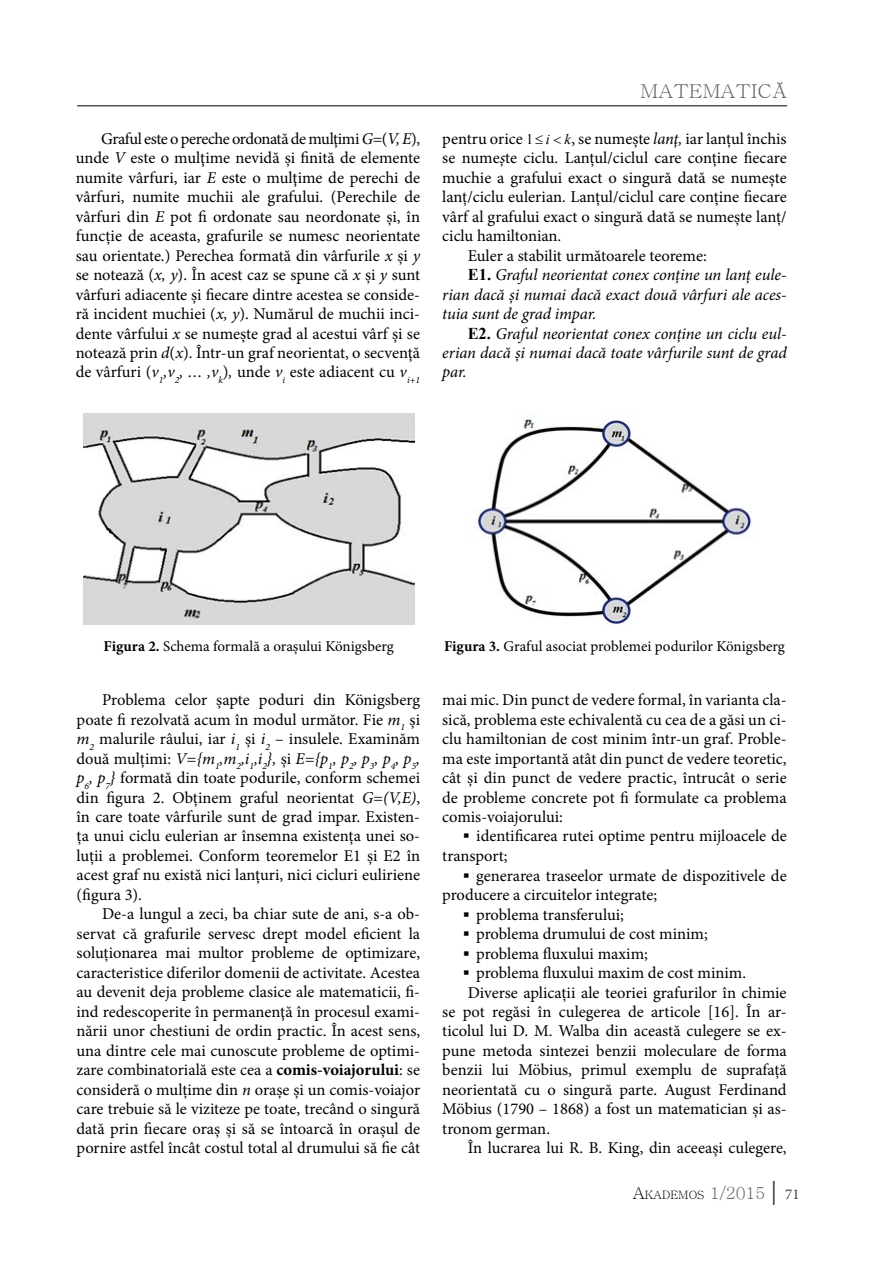
<style>
.page{position:relative;width:893px;height:1263px;background:#fff}
.page>*{position:absolute;margin:0;border:0;box-sizing:border-box;transform-origin:0 0}
.t1{font:19.2px "Batang";color:#636466;scale:1.06 1}
.t2{font:16.5px/19.5px "Minion Pro";color:#000;text-align:justify}
.t3{font:italic 16.5px "Minion Pro";letter-spacing:-.005em;color:#000}
.t4{font:15px "Minion Pro";color:#000}
.t5{font:italic 14.55px "Times New Roman";color:#000101}
.t6{font:11.55px "Batang";color:#000}
.s1{font-style:italic}
.s2{font-style:normal}
.s3{font-family:"Times New Roman";font-weight:700;font-style:normal}
.s4{font-weight:700}
.s5{font-family:"Arial";font-weight:700}
.s6{font-size:16.5px}
.s7{font-size:16.5px;color:#636466}
.s8{font-family:"Minion Pro";font-size:24px;color:#414042}
.s9{font-family:"Minion Pro";font-size:15px;color:#414042}
</style>
<div class="page">
<hr style="left:77px;top:105px;width:710px;height:1px;background:#000">
<img style="left:83px;top:413px;width:332px;height:212px">
<img style="left:477px;top:418px;width:274px;height:207px">
<p class="t1" style="left:640px;top:81px;width:141px">MATEMATICĂ</p>
<p class="t2" style="left:76px;top:129px;width:346px;text-indent:26px">Graful este o pereche ordonată de mulţimi <span class="s1">G=</span>(<span class="s1">V, E</span>), unde <span class="s1">V</span> este o mulţime nevidă şi finită de elemente numite vârfuri, iar <span class="s1">E</span> este o mulţime de perechi de vârfuri, numite muchii ale grafului. (Perechile de vârfuri din <span class="s1">E</span> pot fi ordonate sau neordonate și, în funcție de aceasta, grafurile se numesc neorientate sau orientate.) Perechea formată din vârfurile <span class="s1">x</span> şi <span class="s1">y </span>se notează (<span class="s1">x, y</span>). În acest caz se spune că <span class="s1">x</span> şi <span class="s1">y</span> sunt vârfuri adiacente și fiecare dintre acestea se conside&shy;ră incident muchiei (<span class="s1">x, y</span>). Numărul de muchii inci&shy;dente vârfului <span class="s1">x</span> se numește grad al acestui vârf și se notează prin <span class="s1">d</span>(<span class="s1">x</span>). Într-un graf neorientat, o secvenţă de vârfuri (<span class="s1">v</span><sub>1</sub><span class="s1">,v</span><sub>2</sub><span class="s1">, … ,v</span><sub>k</sub>)<span class="s1">,</span> unde <span class="s1">v</span><sub>i</sub> este adiacent cu <span class="s1">v</span><sub>i+1</sub></p>
<p class="t2" style="left:442px;top:129px;width:82px">pentru orice</p>
<p class="t2" style="left:571px;top:129px;width:217px">, se numeşte <span class="s1">lanţ,</span> iar lanțul închis</p>
<p class="t5" style="left:526px;top:129px;width:46px"><span class="s2">1</span>≤i k</p>
<p class="t2" style="left:442px;top:148px;width:346px">se nume<span class="s1">ș</span>te ciclu. Lanțul/ciclul care conține fiecare</p>
<p class="t2" style="left:442px;top:168px;width:346px">muchie a grafului exact o singură dată se numește</p>
<p class="t2" style="left:442px;top:187px;width:346px">lanț/ciclu eulerian. Lanțul/ciclul care conține fiecare</p>
<p class="t2" style="left:442px;top:207px;width:346px">vârf al grafului exact o singură dată se numește lanț/</p>
<p class="t2" style="left:442px;top:226px;width:121px">ciclu hamiltonian.</p>
<p class="t2" style="left:468px;top:246px;width:241px">Euler a stabilit următoarele teoreme:</p>
<p class="t3" style="left:468px;top:264px;width:320px"><span class="s3">E1.</span> Graful neorientat conex conține un lanț eule-</p>
<p class="t3" style="left:442px;top:283px;width:346px">rian dacă și numai dacă exact două vârfuri ale aces-</p>
<p class="t3" style="left:442px;top:303px;width:156px">tuia sunt de grad impar.</p>
<p class="t3" style="left:468px;top:322px;width:320px"><span class="s3">E2.</span> Graful neorientat conex conține un ciclu eul-</p>
<p class="t3" style="left:442px;top:341px;width:346px">erian dacă și numai dacă toate vârfurile sunt de grad</p>
<p class="t3" style="left:442px;top:361px;width:26px">par.</p>
<p class="t4" style="left:104px;top:636px;width:292px"><span class="s4">Figura 2.</span> Schema formală a orașului Königsberg</p>
<p class="t4" style="left:444px;top:636px;width:342px"><span class="s4">Figura 3.</span> Graful asociat problemei podurilor Königsberg</p>
<p class="t2" style="left:442px;top:690px;width:346px">mai mic. Din punct de vedere formal, în varianta cla&shy;sică, problema este echivalentă cu cea de a găsi un ci&shy;clu hamiltonian de cost minim într-un graf. Proble&shy;ma este importantă atât din punct de vedere teoretic, cât și din punct de vedere practic, întrucât o serie de probleme concrete pot fi formulate ca problema comis-voiajorului:</p>
<p class="t2" style="left:442px;top:826px;width:346px;text-indent:21px"><span class="s5">▪</span> identificarea rutei optime pentru mijloacele de transport;</p>
<p class="t2" style="left:442px;top:865px;width:346px;text-indent:21px"><span class="s5">▪</span> generarea traseelor urmate de dispozitivele de producere a circuitelor integrate;</p>
<p class="t2" style="left:463px;top:904px;width:162px"><span class="s5">▪</span> problema transferului;</p>
<p class="t2" style="left:463px;top:924px;width:246px"><span class="s5">▪</span> problema drumului de cost minim;</p>
<p class="t2" style="left:463px;top:943px;width:186px"><span class="s5">▪</span> problema fluxului maxim;</p>
<p class="t2" style="left:463px;top:963px;width:284px"><span class="s5">▪</span> problema fluxului maxim de cost minim.</p>
<p class="t2" style="left:468px;top:982px;width:320px">Diverse aplicații ale teoriei grafurilor în chimie</p>
<p class="t2" style="left:442px;top:1002px;width:346px">se pot regăsi în culegerea de articole [16]. În ar-</p>
<p class="t2" style="left:442px;top:1021px;width:346px">ticolul lui D. M. Walba din această culegere se ex-</p>
<p class="t2" style="left:442px;top:1041px;width:346px">pune metoda sintezei benzii moleculare de forma</p>
<p class="t2" style="left:442px;top:1060px;width:346px">benzii lui Möbius, primul exemplu de suprafață</p>
<p class="t2" style="left:442px;top:1080px;width:346px">neorientată cu o singură parte. August Ferdinand</p>
<p class="t2" style="left:442px;top:1099px;width:346px">Möbius (1790 – 1868) a fost un matematician și as-</p>
<p class="t2" style="left:442px;top:1119px;width:109px">tronom german.</p>
<p class="t2" style="left:468px;top:1138px;width:320px">În lucrarea lui R. B. King, din aceeași culegere,</p>
<p class="t2" style="left:77px;top:690px;width:345px;text-indent:26px">Problema celor șapte poduri din Königsberg poate fi rezolvată acum în modul următor. Fie <span class="s1">m</span><sub>1</sub> și <span class="s1">m</span><sub>2</sub> malurile râului, iar <span class="s1">i</span><sub>1</sub> și <span class="s1">i</span><sub>2</sub> – insulele. Examinăm două mulțimi: <span class="s1">V={m</span><sub>1</sub><span class="s1">,m</span><sub>2</sub><span class="s1">,i</span><sub>1</sub><span class="s1">,i</span><sub>2</sub><span class="s1">},</span> și <span class="s1">E={p</span><sub>1</sub><span class="s1">, p</span><sub>2</sub><span class="s1">, p</span><sub>3</sub><span class="s1">, p</span><sub>4</sub><span class="s1">, p</span><sub>5</sub><span class="s1">, p</span><sub>6</sub><span class="s1">, p</span><sub>7</sub><span class="s1">}</span> formată din toate podurile, conform schemei din figura 2. Obținem graful neorientat <span class="s1">G=(V,E)</span>, în care toate vârfurile sunt de grad impar. Existen&shy;ța unui ciclu eulerian ar însemna existența unei so&shy;luții a problemei. Conform teoremelor E1 și E2 în acest graf nu există nici lanțuri, nici cicluri euliriene (figura 3).</p>
<p class="t2" style="left:77px;top:904px;width:345px;text-indent:26px">De-a lungul a zeci, ba chiar sute de ani, s-a ob&shy;servat că grafurile servesc drept model eficient la soluționarea mai multor probleme de optimizare, caracteristice diferilor domenii de activitate. Acestea au devenit deja probleme clasice ale matematicii, fi&shy;ind redescoperite în permanenţă în procesul exami&shy;nării unor chestiuni de ordin practic. În acest sens, una dintre cele mai cunoscute probleme de optimi&shy;zare combinatorială este cea a <span class="s4">comis-voiajorului</span>: se consideră o mulțime din <span class="s1">n</span> orașe și un comis-voiajor care trebuie să le viziteze pe toate, trecând o singură dată prin fiecare oraș și să se întoarcă în orașul de pornire astfel încât costul total al drumului să fie cât</p>
<p class="t6" style="left:633px;top:1189px;width:168px"><span class="s6">A</span>KADEMOS <span class="s7">1/2015</span> <span class="s8">|</span> <span class="s9">71</span></p>
</div>
